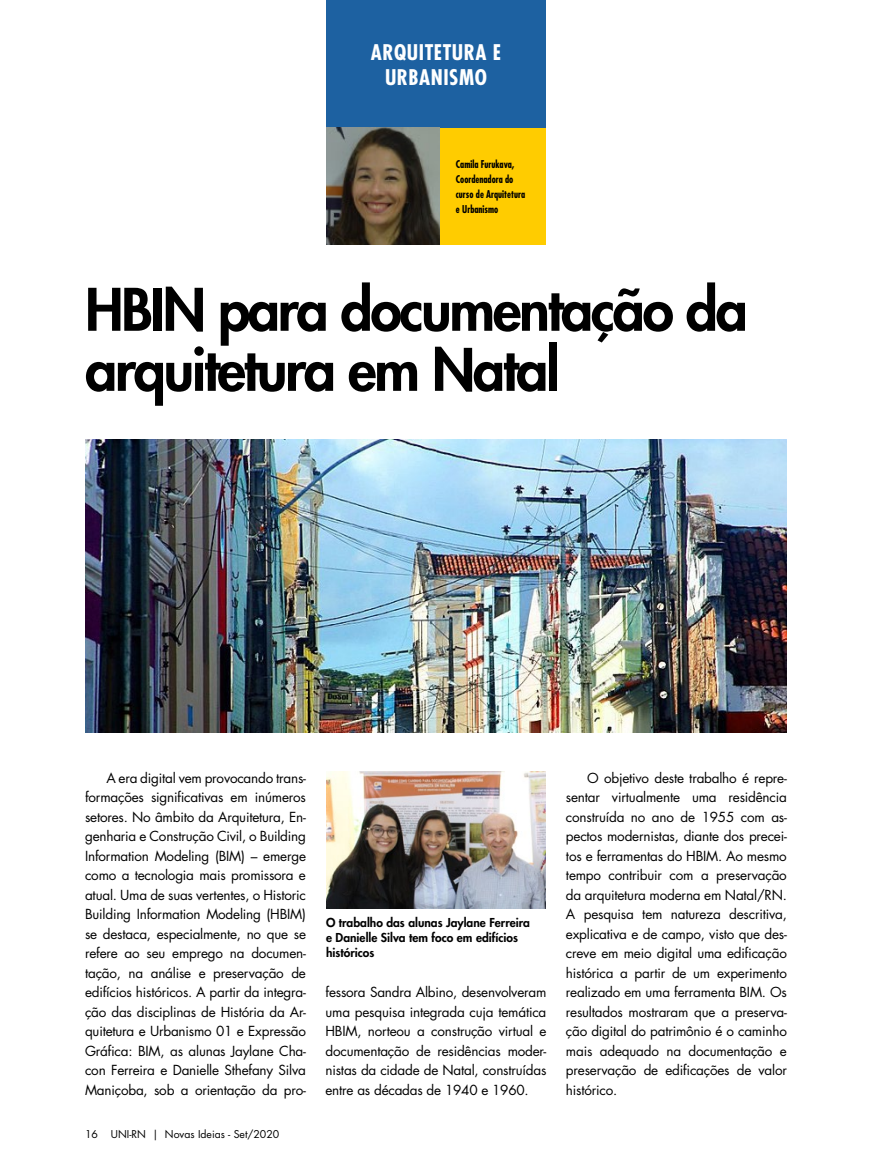
<style>
.page{position:relative;width:872px;height:1170px;background:#fff}
.page>*{position:absolute;margin:0;border:0;box-sizing:border-box;transform-origin:0 0}
.t1{font:800 57px/60px "Futura Std";letter-spacing:-.04em;color:#000}
.t2{font:700 condensed 21px/25.2px "Futura Std";letter-spacing:.025em;color:#fff;text-align:center}
.t3{font:13.5px/19.5px "Futura Std";letter-spacing:-.015em;color:#000;text-align:justify}
.t4{font:800 12px/15px "Futura Std";color:#000}
.t5{font:700 condensed 10.5px/15px "Futura Std";color:#000;scale:.9 1}
.t6{font:10.5px "Futura Std";color:#000}
</style>
<div class="page">
<img style="left:85px;top:440px;width:702px;height:292px">
<div style="left:326px;top:128px;width:220px;height:117px;background:#fc0"></div>
<div style="left:326px;top:0;width:220px;height:128px;background:#1d61a1"></div>
<img style="left:326px;top:128px;width:113px;height:117px">
<img style="left:326px;top:771px;width:220px;height:137px">
<h2 class="t2" style="left:371px;top:40px;width:132px">ARQUITETURA E<br>URBANISMO</h2>
<p class="t5" style="left:456px;top:157px;width:78px">Camila Furukava,<br>Coordenadora do curso de Arquitetura e Urbanismo</p>
<h1 class="t1" style="left:85px;top:280px;width:664px">HBIN para documentação da arquitetura em Natal</h1>
<p class="t3" style="left:85px;top:768px;width:222px;text-indent:21px">A era digital vem provocando trans&shy;formações significativas em inúmeros setores. No âmbito da Arquitetura, En&shy;genharia e Construção Civil, o Building Information Modeling (BIM) – emerge como a tecnologia mais promissora e atual. Uma de suas vertentes, o Historic Building Information Modeling (HBIM) se destaca, especialmente, no que se refere ao seu emprego na documen&shy;tação, na análise e preservação de edifícios históricos. A partir da integra&shy;ção das disciplinas de História da Ar&shy;quitetura e Urbanismo 01 e Expressão Gráfica: BIM, as alunas Jaylane Cha&shy;con Ferreira e Danielle Sthefany Silva Maniçoba, sob a orientação da pro-</p>
<p class="t6" style="left:85px;top:1127px;width:196px">16 UNI-RN | Novas Ideias - Set/2020</p>
<p class="t4" style="left:326px;top:915px;width:205px">O trabalho das alunas Jaylane Ferreira e Danielle Silva tem foco em edifícios históricos</p>
<p class="t3" style="left:325px;top:982px;width:222px">fessora Sandra Albino, desenvolveram uma pesquisa integrada cuja temática HBIM, norteou a construção virtual e documentação de residências moder&shy;nistas da cidade de Natal, construídas entre as décadas de 1940 e 1960.</p>
<p class="t3" style="left:566px;top:768px;width:222px;text-indent:21px">O objetivo deste trabalho é repre&shy;sentar virtualmente uma residência construída no ano de 1955 com as&shy;pectos modernistas, diante dos precei&shy;tos e ferramentas do HBIM. Ao mesmo tempo contribuir com a preservação da arquitetura moderna em Natal/RN.<br>A pesquisa tem natureza descritiva, explicativa e de campo, visto que des&shy;creve em meio digital uma edificação histórica a partir de um experimento realizado em uma ferramenta BIM. Os resultados mostraram que a preserva&shy;ção digital do patrimônio é o caminho mais adequado na documentação e preservação de edificações de valor histórico.</p>
</div>
